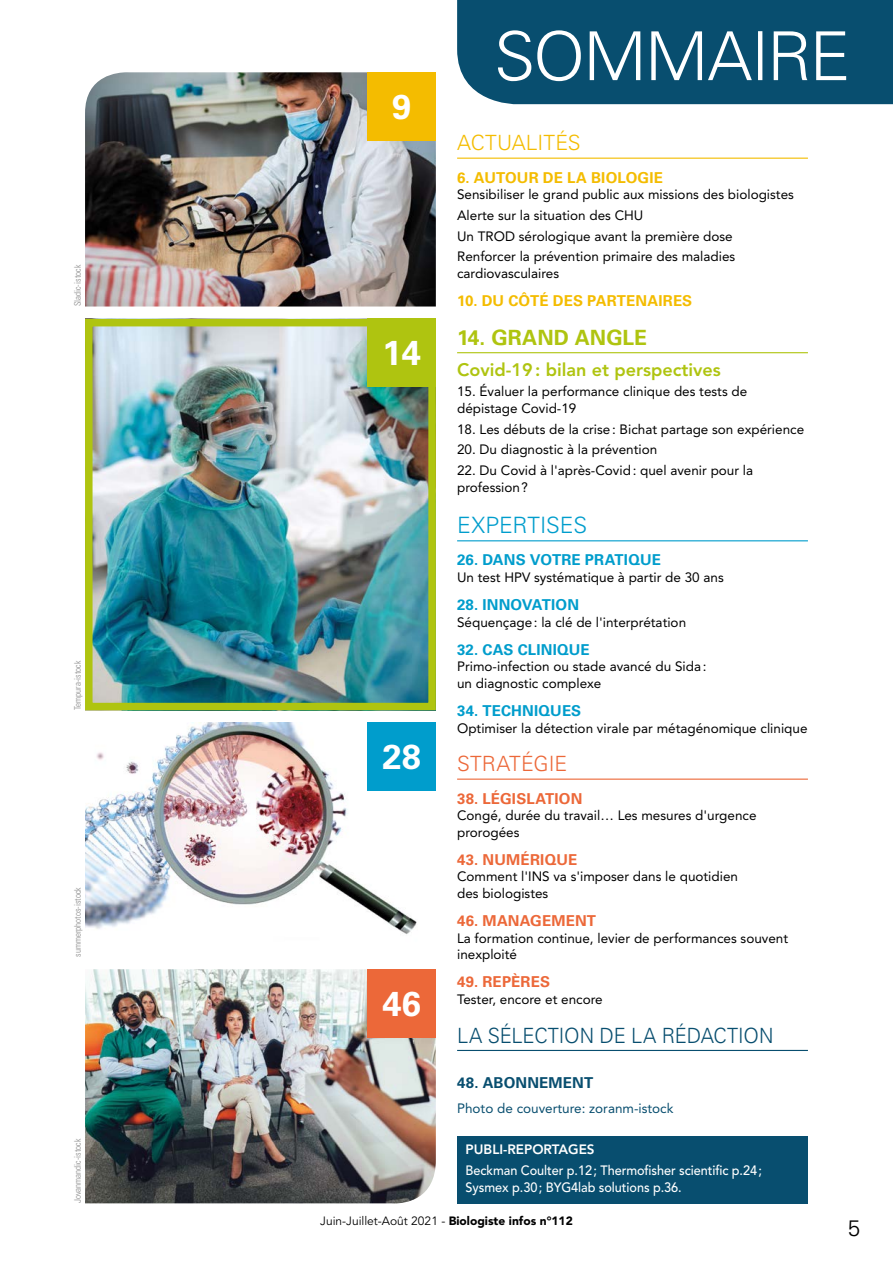
<style>
.page{position:relative;width:893px;height:1263px;background:#fff}
.page>*{position:absolute;margin:0;border:0;box-sizing:border-box;transform-origin:0 0}
.t1{font:700 34.5px "Univers LT Std";color:#fff}
.t2{font:300 22.5px "Univers LT Std";color:#009dcc}
.t3{font:300 22.5px "Univers LT Std";color:#000}
.t4{font:300 21px "Univers LT Std";letter-spacing:-.005em;color:#084e6f;scale:.95 1}
.t5{font:700 21px "Univers LT Std";color:#afc410}
.t6{font:300 21px "Univers LT Std";letter-spacing:.005em;color:#f4bc00}
.t7{font:300 21px "Univers LT Std";color:#ec6839}
.t8{font:800 18px "Avenir LT Std";color:#afc410}
.t9{font:700 15px "Univers LT Std";letter-spacing:.01em;color:#009dcc}
.t10{font:700 15px "Univers LT Std";letter-spacing:.01em;color:#ec6839}
.t11{font:700 15px "Univers LT Std";letter-spacing:.01em;color:#f4bc00}
.t12{font:700 15px "Univers LT Std";letter-spacing:.01em;color:#084e6f}
.t13{font:13.5px/16.5px "Avenir LT Std";color:#000}
.t14{font:500 13.5px/16.5px "Avenir LT Std";letter-spacing:-.005em;color:#fff;scale:.94 1}
.t15{font:13.5px "Avenir LT Std";color:#084e6f}
.t16{font:800 13.5px "Avenir LT Std";color:#fff}
.t17{font:12px "Avenir LT Std";color:#000}
.t18{font:300 condensed 9px "Univers LT Std";color:#878787}
.s1{font-weight:900}
</style>
<div class="page">
<img style="left:94px;top:328px;width:333px;height:373px">
<div style="left:85px;top:319px;width:351px;height:391px;border:8px solid #afc410"></div>
<div style="left:368px;top:319px;width:68px;height:68px;background:#afc410"></div>
<img style="left:85px;top:723px;width:332px;height:212px">
<div style="left:368px;top:723px;width:68px;height:68px;background:#009dcc"></div>
<img style="left:85px;top:969px;width:351px;height:234px">
<div style="left:368px;top:969px;width:68px;height:68px;background:#ec6839"></div>
<img style="left:85px;top:72px;width:351px;height:234px">
<div style="left:368px;top:72px;width:68px;height:68px;background:#f4bc00"></div>
<hr style="left:457px;top:778px;width:351px;height:2px;background:#ec6839">
<hr style="left:457px;top:540px;width:351px;height:1px;background:#009dcc">
<hr style="left:457px;top:352px;width:351px;height:1px;background:#afc410">
<hr style="left:457px;top:158px;width:351px;height:1px;background:#f4bc00">
<hr style="left:457px;top:1050px;width:351px;height:1px;background:#084e6f">
<div style="left:457px;top:1135px;width:351px;height:68px;background:#084e6f"></div>
<div style="left:457px;top:0;width:436px;height:104px;background:#084e6f"></div>
<svg style="left:498px;top:30px;width:348px;height:51px"></svg>
<p class="t18" style="left:72px;top:306px;width:43px;rotate:-90deg">Sladic-istock</p>
<p class="t18" style="left:72px;top:710px;width:51px;rotate:-90deg">Tempura-istock</p>
<p class="t18" style="left:72px;top:956px;width:71px;rotate:-90deg">summerphotos-istock</p>
<p class="t18" style="left:72px;top:1203px;width:66px;rotate:-90deg">Jovanmandic-istock</p>
<h1 class="t1" style="left:392px;top:86px;width:21px">9</h1>
<h1 class="t1" style="left:383px;top:333px;width:40px">14</h1>
<h1 class="t1" style="left:383px;top:737px;width:40px">28</h1>
<h1 class="t1" style="left:383px;top:983px;width:40px">46</h1>
<h3 class="t6" style="left:457px;top:130px;width:125px">ACTUALITÉS</h3>
<p class="t11" style="left:457px;top:169px;width:207px">6. AUTOUR DE LA BIOLOGIE</p>
<p class="t13" style="left:457px;top:184px;width:338px;line-height:20.7px">Sensibiliser le grand public aux missions des biologistes Alerte sur la situation des CHU<br>Un TROD sérologique avant la première dose Renforcer la prévention primaire des maladies</p>
<p class="t13" style="left:457px;top:265px;width:104px">cardiovasculaires</p>
<p class="t11" style="left:457px;top:292px;width:237px">10. DU CÔTÉ DES PARTENAIRES</p>
<h3 class="t5" style="left:457px;top:325px;width:191px">14. GRAND ANGLE</h3>
<h3 class="t8" style="left:457px;top:359px;width:265px">Covid-19: bilan et perspectives</h3>
<p class="t13" style="left:457px;top:383px;width:292px">15. Évaluer la performance clinique des tests de dépistage Covid-19</p>
<p class="t13" style="left:457px;top:421px;width:349px">18. Les débuts de la crise: Bichat partage son expérience</p>
<p class="t13" style="left:457px;top:441px;width:202px">20. Du diagnostic à la prévention</p>
<p class="t13" style="left:457px;top:462px;width:298px">22. Du Covid à l'après-Covid: quel avenir pour la profession?</p>
<h2 class="t2" style="left:457px;top:511px;width:131px">EXPERTISES</h2>
<p class="t9" style="left:457px;top:551px;width:205px">26. DANS VOTRE PRATIQUE</p>
<p class="t13" style="left:457px;top:569px;width:268px">Un test HPV systématique à partir de 30 ans</p>
<p class="t9" style="left:457px;top:596px;width:123px">28. INNOVATION</p>
<p class="t13" style="left:457px;top:614px;width:231px">Séquençage: la clé de l'interprétation</p>
<p class="t9" style="left:457px;top:641px;width:134px">32. CAS CLINIQUE</p>
<p class="t13" style="left:457px;top:659px;width:251px">Primo-infection ou stade avancé du Sida: un diagnostic complexe</p>
<p class="t9" style="left:457px;top:702px;width:126px">34. TECHNIQUES</p>
<p class="t13" style="left:457px;top:720px;width:352px">Optimiser la détection virale par métagénomique clinique</p>
<h3 class="t7" style="left:457px;top:751px;width:112px">STRATÉGIE</h3>
<p class="t10" style="left:457px;top:790px;width:127px">38. LÉGISLATION</p>
<p class="t13" style="left:457px;top:807px;width:301px">Congé, durée du travail… Les mesures d'urgence prorogées</p>
<p class="t10" style="left:457px;top:851px;width:122px">43. NUMÉRIQUE</p>
<p class="t13" style="left:457px;top:869px;width:282px">Comment l'INS va s'imposer dans le quotidien des biologistes</p>
<p class="t10" style="left:457px;top:912px;width:140px">46. MANAGEMENT</p>
<p class="t13" style="left:457px;top:930px;width:332px">La formation continue, levier de performances souvent inexploité</p>
<p class="t10" style="left:457px;top:973px;width:94px">49. REPÈRES</p>
<p class="t13" style="left:457px;top:991px;width:147px">Tester, encore et encore</p>
<h3 class="t4" style="left:457px;top:1022px;width:334px">LA SÉLECTION DE LA RÉDACTION</h3>
<p class="t12" style="left:457px;top:1074px;width:138px">48. ABONNEMENT</p>
<p class="t15" style="left:457px;top:1100px;width:218px">Photo de couverture: zoranm-istock</p>
<p class="t16" style="left:466px;top:1142px;width:131px">PUBLI-REPORTAGES</p>
<p class="t14" style="left:466px;top:1162px;width:317px">Beckman Coulter p.12; Thermofisher scientific p.24;<br>Sysmex p.30; BYG4lab solutions p.36.</p>
<p class="t17" style="left:320px;top:1214px;width:254px">Juin-Juillet-Août 2021 - <span class="s1">Biologiste infos n°112</span></p>
<h2 class="t3" style="left:848px;top:1214px;width:14px">5</h2>
</div>
